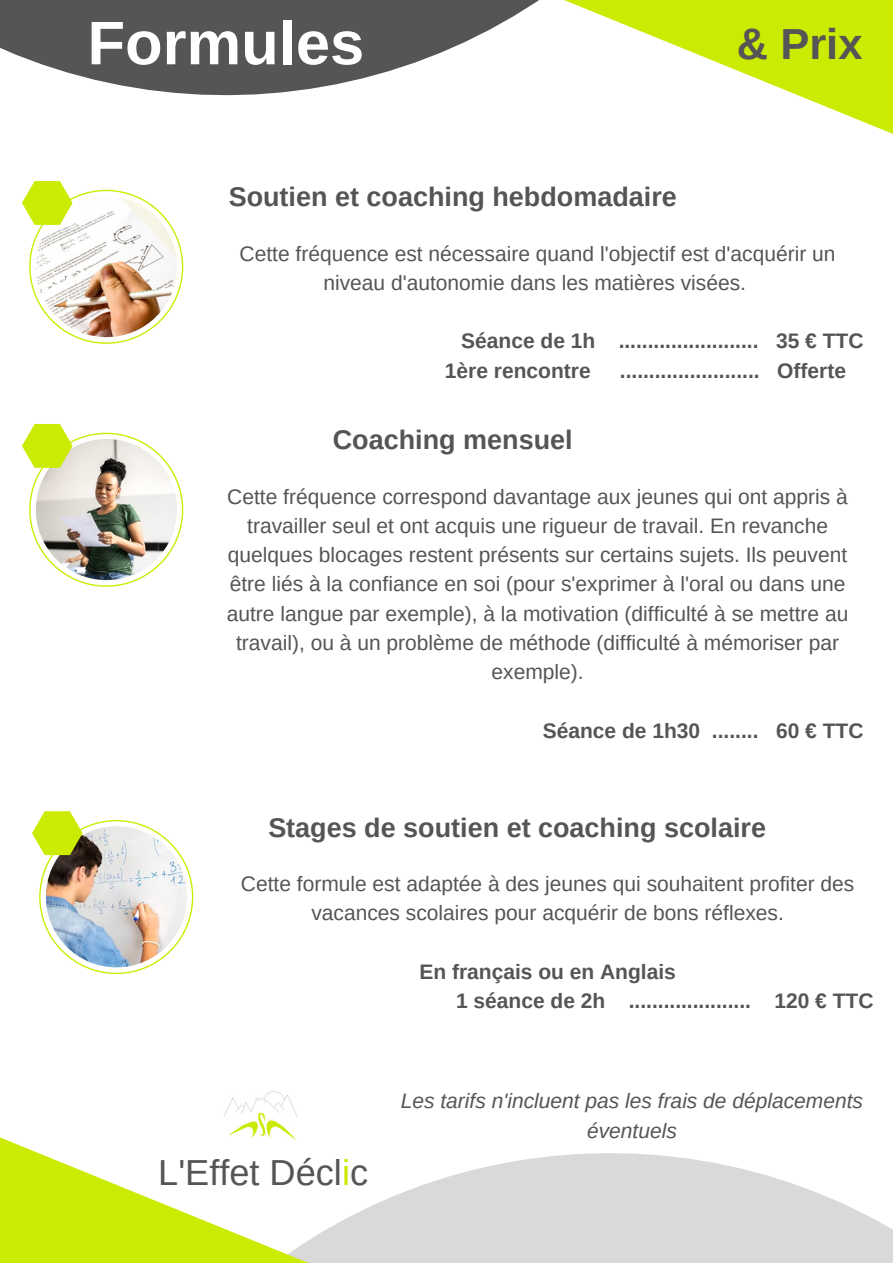
<style>
.page{position:relative;width:893px;height:1264px;background:#fff}
.page>*{position:absolute;margin:0;border:0;box-sizing:border-box;transform-origin:0 0}
.t1{font:700 61.5px "Arimo";color:#fff}
.t2{font:700 43.5px "Arimo";color:#555}
.t3{font:36.15px "Arimo";color:#555}
.t4{font:700 27px "Arimo";color:#555}
.t5{font:21px/29.2px "Arimo";color:#555;text-align:center}
.t6{font:700 21px/29.2px "Arimo";color:#555}
.t7{font:italic 21px/29.2px "Arimo";color:#555;text-align:center}
.s1{color:#cceb02}
</style>
<div class="page">
<svg style="left:0;top:0;width:892px;height:273px"></svg>
<svg style="left:0;top:974px;width:892px;height:288px"></svg>
<img style="left:214px;top:1081px;width:98px;height:70px">
<svg style="left:22px;top:181px;width:161px;height:163px"></svg>
<img style="left:22px;top:424px;width:161px;height:163px">
<img style="left:32px;top:811px;width:161px;height:163px">
<h1 class="t1" style="left:87px;top:9px;width:278px">Formules</h1>
<p class="t4" style="left:229px;top:182px;width:449px">Soutien et coaching hebdomadaire</p>
<h2 class="t2" style="left:736px;top:19px;width:127px">&amp; Prix</h2>
<p class="t5" style="left:240px;top:239px;width:597px">Cette fréquence est nécessaire quand l'objectif est d'acquérir un niveau d'autonomie dans les matières visées.</p>
<p class="t6" style="left:445px;top:326px;width:420px;text-indent:16px">Séance de 1h ........................ 35 € TTC<br>1ère rencontre</p>
<p class="t6" style="left:619px;top:356px;width:228px">........................ Offerte</p>
<p class="t4" style="left:333px;top:425px;width:241px">Coaching mensuel</p>
<p class="t5" style="left:227px;top:482px;width:623px">Cette fréquence correspond davantage aux jeunes qui ont appris à travailler seul et ont acquis une rigueur de travail. En revanche quelques blocages restent présents sur certains sujets. Ils peuvent être liés à la confiance en soi (pour s'exprimer à l'oral ou dans une autre langue par exemple), à la motivation (difficulté à se mettre au travail), ou à un problème de méthode (difficulté à mémoriser par exemple).</p>
<p class="t6" style="left:542px;top:715px;width:322px">Séance de 1h30 ........ 60 € TTC</p>
<p class="t4" style="left:268px;top:812px;width:499px">Stages de soutien et coaching scolaire</p>
<p class="t5" style="left:241px;top:869px;width:615px">Cette formule est adaptée à des jeunes qui souhaitent profiter des vacances scolaires pour acquérir de bons réflexes.</p>
<p class="t6" style="left:456px;top:956px;width:419px;text-indent:-37px">En français ou en Anglais<br>1 séance de 2h ..................... 120 € TTC</p>
<h3 class="t3" style="left:158px;top:1152px;width:211px">L'Effet Décl<span class="s1">i</span>c</h3>
<p class="t7" style="left:400px;top:1086px;width:464px">Les tarifs n'incluent pas les frais de déplacements éventuels</p>
</div>
